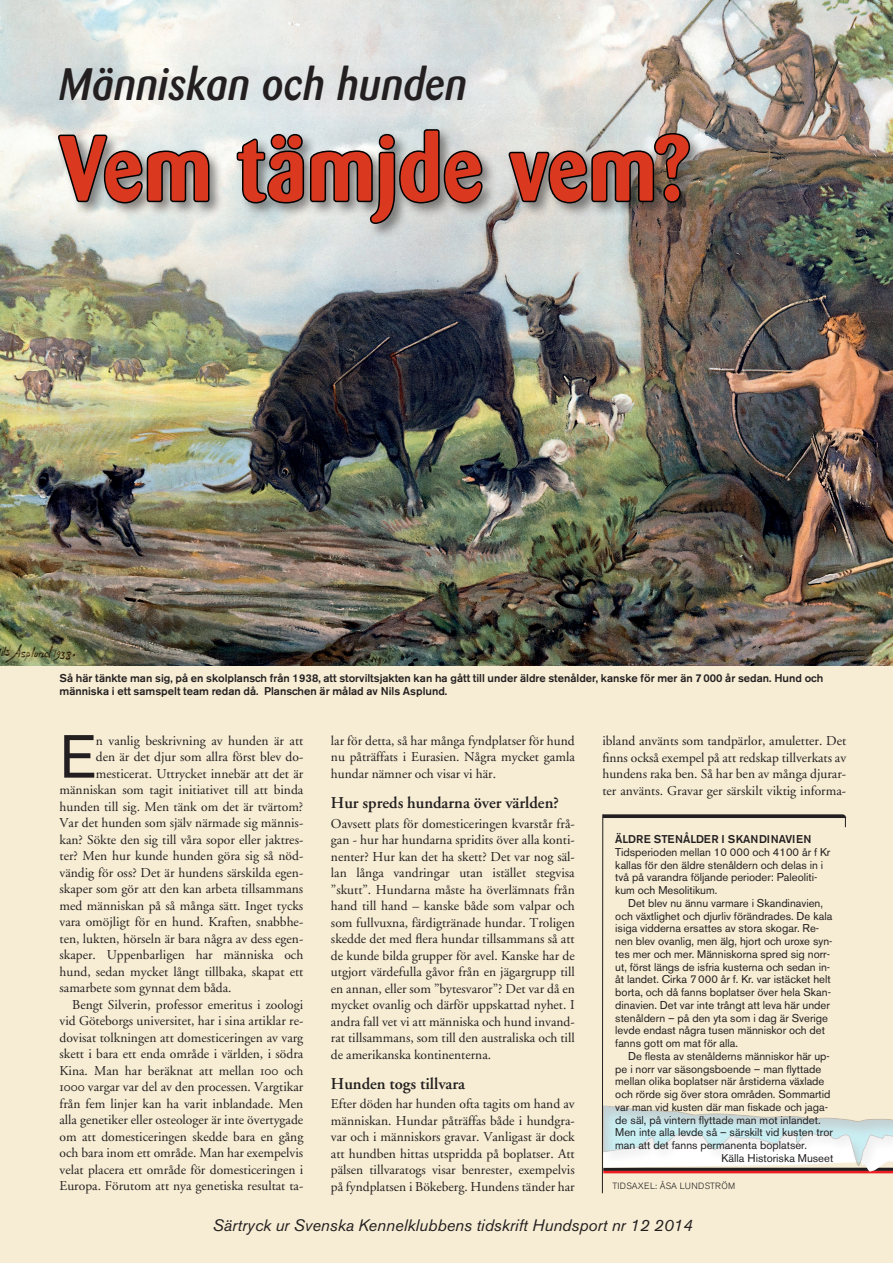
<style>
.page{position:relative;width:893px;height:1263px;background:#fff}
.page>*{position:absolute;margin:0;border:0;box-sizing:border-box;transform-origin:0 0}
.Rubrik{font:700 91.5px "Barmeno BQ";letter-spacing:.02em;color:#da3920;scale:.9 1}
.Brödtext{font:60.3px "Akzidenz Grotesk BE";color:#231f20}
.Rubrik-2{font:italic 500 45px "Barmeno BQ";letter-spacing:.025em;color:#231f20;scale:.9 1}
.t1{font:italic 16.5px "Akzidenz Grotesk BE";color:#231f20}
.Mellanrubrik{font:600 16.5px "MB Garamond";color:#231f20}
.Brödtext-2{font:13.5px/16.5px "MB Garamond";color:#231f20;text-align:justify}
.Faktarutestext{font:11.25px/12.8px "Akzidenz Grotesk BE";color:#231f20}
.Bildtext{font:500 11.25px/12.8px "Akzidenz Grotesk BE";color:#231f20}
.Faktarutestext-2{font:500 11.25px "Akzidenz Grotesk BE";color:#231f20}
.Byline_-_mindre{font:9px "Akzidenz Grotesk BE Light Os F";letter-spacing:.035em;color:#231f20}
</style>
<div class="page">
<div style="left:0;top:666px;width:893px;height:597px;background:#f7edd4"></div>
<hr style="left:602px;top:814px;width:1px;height:379px;background:#231f20">
<svg style="left:603px;top:814px;width:243px;height:13px;background:#bab2a0"></svg>
<div style="left:600px;top:1103px;width:293px;height:84px;background:#231f20;opacity:.28"></div>
<div style="left:603px;top:1175px;width:290px;height:11px;background:#f7edd4"></div>
<div style="left:601px;top:1104px;width:292px;height:71px;background:#231f20;opacity:.75"></div>
<img style="left:0;top:0;width:893px;height:666px">
<div style="left:55px;top:125px;width:650px;height:114px;background:#231f20;opacity:.51"></div>
<svg style="left:57px;top:133px;width:154px;height:73px;background:#929492"></svg>
<svg style="left:235px;top:128px;width:249px;height:97px;background:#959797"></svg>
<svg style="left:507px;top:132px;width:185px;height:74px;background:#81807c"></svg>
<p class="Rubrik-2" style="left:60px;top:58px;width:454px">Människan och hunden</p>
<p class="Rubrik" style="left:60px;top:113px;width:702px">Vem tämjde vem?</p>
<p class="Bildtext" style="left:60px;top:672px;width:765px">Så här tänkte man sig, på en skolplansch från 1938, att storviltsjakten kan ha gått till under äldre stenålder, kanske för mer än 7 000 år sedan. Hund och människa i ett samspelt team redan då. Planschen är målad av Nils Asplund.</p>
<p class="Brödtext" style="left:60px;top:721px;width:38px">E</p>
<p class="Brödtext-2" style="left:96px;top:732px;width:209px">n vanlig beskrivning av hunden är att</p>
<p class="Brödtext-2" style="left:96px;top:749px;width:209px">den är det djur som allra först blev do-</p>
<p class="Brödtext-2" style="left:96px;top:765px;width:209px">mesticerat. Uttrycket innebär att det är</p>
<p class="Brödtext-2" style="left:60px;top:782px;width:245px">människan som tagit initiativet till att binda</p>
<p class="Brödtext-2" style="left:60px;top:798px;width:245px">hunden till sig. Men tänk om det är tvärtom?</p>
<p class="Brödtext-2" style="left:60px;top:815px;width:245px">Var det hunden som själv närmade sig männis-</p>
<p class="Brödtext-2" style="left:60px;top:831px;width:245px">kan? Sökte den sig till våra sopor eller jaktres-</p>
<p class="Brödtext-2" style="left:60px;top:848px;width:245px">ter? Men hur kunde hunden göra sig så nöd-</p>
<p class="Brödtext-2" style="left:60px;top:864px;width:245px">vändig för oss? Det är hundens särskilda egen-</p>
<p class="Brödtext-2" style="left:60px;top:881px;width:245px">skaper som gör att den kan arbeta tillsammans</p>
<p class="Brödtext-2" style="left:60px;top:897px;width:245px">med människan på så många sätt. Inget tycks</p>
<p class="Brödtext-2" style="left:60px;top:914px;width:245px">vara omöjligt för en hund. Kraften, snabbhe-</p>
<p class="Brödtext-2" style="left:60px;top:930px;width:245px">ten, lukten, hörseln är bara några av dess egen-</p>
<p class="Brödtext-2" style="left:60px;top:947px;width:245px">skaper. Uppenbarligen har människa och</p>
<p class="Brödtext-2" style="left:60px;top:963px;width:245px">hund, sedan mycket långt tillbaka, skapat ett</p>
<p class="Brödtext-2" style="left:60px;top:980px;width:174px">samarbete som gynnat dem båda.</p>
<p class="Brödtext-2" style="left:60px;top:996px;width:245px;text-indent:13px">Bengt Silverin, professor emeritus i zoologi vid Göteborgs universitet, har i sina artiklar re&shy;dovisat tolkningen att domesticeringen av varg skett i bara ett enda område i världen, i södra Kina. Man har beräknat att mellan 100 och 1000 vargar var del av den processen. Vargtikar från fem linjer kan ha varit inblandade. Men alla genetiker eller osteologer är inte övertygade om att domesticeringen skedde bara en gång och bara inom ett område. Man har exempelvis velat placera ett område för domesticeringen i Europa. Förutom att nya genetiska resultat ta-</p>
<p class="Brödtext-2" style="left:331px;top:732px;width:245px">lar för detta, så har många fyndplatser för hund nu påträffats i Eurasien. Några mycket gamla hundar nämner och visar vi här.</p>
<p class="Mellanrubrik" style="left:331px;top:794px;width:229px">Hur spreds hundarna över världen?</p>
<p class="Brödtext-2" style="left:331px;top:815px;width:245px">Oavsett plats för domesticeringen kvarstår frå&shy;gan - hur har hundarna spridits över alla konti&shy;nenter? Hur kan det ha skett? Det var nog säl&shy;lan långa vandringar utan istället stegvisa ”skutt”. Hundarna måste ha överlämnats från hand till hand – kanske både som valpar och som fullvuxna, färdigtränade hundar. Troligen skedde det med flera hundar tillsammans så att de kunde bilda grupper för avel. Kanske har de utgjort värdefulla gåvor från en jägargrupp till en annan, eller som ”bytesvaror”? Det var då en mycket ovanlig och därför uppskattad nyhet. I andra fall vet vi att människa och hund invand&shy;rat tillsammans, som till den australiska och till de amerikanska kontinenterna.</p>
<p class="Mellanrubrik" style="left:331px;top:1074px;width:136px">Hunden togs tillvara</p>
<p class="Brödtext-2" style="left:331px;top:1096px;width:245px">Efter döden har hunden ofta tagits om hand av människan. Hundar påträffas både i hundgra&shy;var och i människors gravar. Vanligast är dock att hundben hittas utspridda på boplatser. Att pälsen tillvaratogs visar benrester, exempelvis på fyndplatsen i Bökeberg. Hundens tänder har</p>
<p class="Brödtext-2" style="left:602px;top:733px;width:245px">ibland använts som tandpärlor, amuletter. Det finns också exempel på att redskap tillverkats av hundens raka ben. Så har ben av många djurar&shy;ter använts. Gravar ger särskilt viktig informa-</p>
<p class="Faktarutestext-2" style="left:615px;top:832px;width:198px">ÄLDRE STENÅLDER I SKANDINAVIEN</p>
<p class="Faktarutestext" style="left:615px;top:846px;width:217px">Tidsperioden mellan 10 000 och 4100 år f Kr kallas för den äldre stenåldern och delas in i två på varandra följande perioder: Paleoliti&shy;kum och Mesolitikum.</p>
<p class="Faktarutestext" style="left:615px;top:897px;width:219px;text-indent:13px">Det blev nu ännu varmare i Skandinavien, och växtlighet och djurliv förändrades. De kala isiga vidderna ersattes av stora skogar. Re&shy;nen blev ovanlig, men älg, hjort och uroxe syn&shy;tes mer och mer. Människorna spred sig norr&shy;ut, först längs de isfria kusterna och sedan in&shy;åt landet. Cirka 7 000 år f. Kr. var istäcket helt borta, och då fanns boplatser över hela Skan&shy;dinavien. Det var inte trångt att leva här under stenåldern – på den yta som i dag är Sverige levde endast några tusen människor och det fanns gott om mat för alla.</p>
<p class="Faktarutestext" style="left:615px;top:1050px;width:219px;text-indent:13px">De flesta av stenålderns människor här up&shy;pe i norr var säsongsboende – man flyttade mellan olika boplatser när årstiderna växlade och rörde sig över stora områden. Sommartid var man vid kusten där man fiskade och jaga&shy;de säl, på vintern flyttade man mot inlandet.<br>Men inte alla levde så – särskilt vid kusten tror man att det fanns permanenta boplatser.</p>
<p class="Faktarutestext" style="left:722px;top:1152px;width:113px">Källa Historiska Museet</p>
<p class="Byline_-_mindre" style="left:612px;top:1180px;width:124px">TIDSAXEL: ÅSA LUNDSTRÖM</p>
<p class="t1" style="left:213px;top:1216px;width:481px">Särtryck ur Svenska Kennelklubbens tidskrift Hundsport nr 12 2014</p>
</div>
